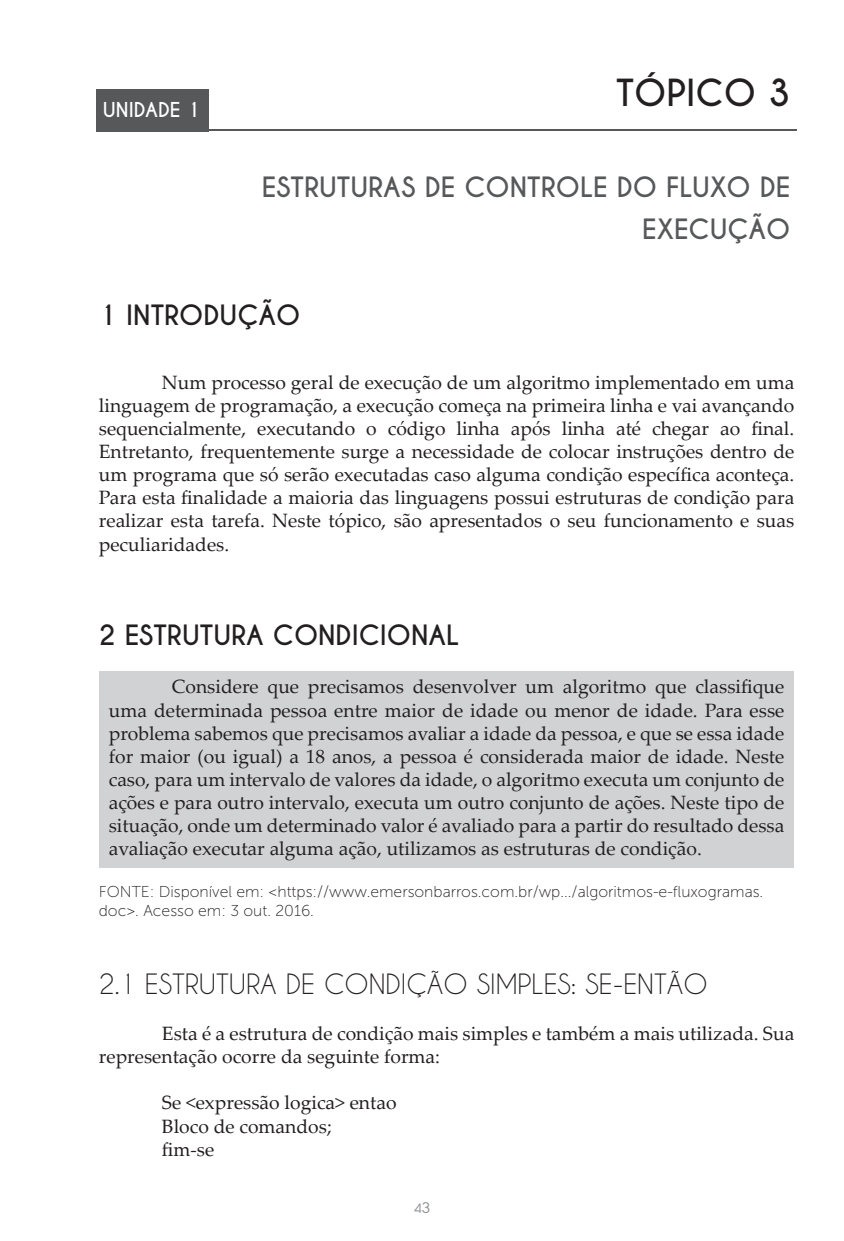
<style>
.page{position:relative;width:844px;height:1241px;background:#fff}
.page>*{position:absolute;margin:0;border:0;box-sizing:border-box;transform-origin:0 0}
.t1{font:700 35px "Caviar Dreams";color:#231f20}
.t2{font:26.25px "Caviar Dreams";color:#231f20}
.t3{font:700 26.25px/42px "Caviar Dreams";color:#57585a;text-align:right}
.t4{font:700 26.25px "Caviar Dreams";color:#231f20}
.t5{font:19.25px/23.1px "Palatino Linotype";color:#231f20;text-align:justify}
.t6{font:700 19.25px "Caviar Dreams";color:#fff}
.t7{font:17.5px "Alcefun Round";color:#939598}
.t8{font:15.75px/18.9px "Museo Sans 100";color:#231f20}
</style>
<div class="page">
<div style="left:96px;top:89px;width:113px;height:42px;background:#57585a"></div>
<hr style="left:178px;top:129px;width:619px;height:2px;background:#57585a">
<div style="left:99px;top:671px;width:694px;height:196px;background:#d1d2d4"></div>
<p class="t6" style="left:103px;top:98px;width:99px">UNIDADE 1</p>
<h1 class="t1" style="left:616px;top:72px;width:176px">TÓPICO 3</h1>
<h2 class="t3" style="left:262px;top:167px;width:530px">ESTRUTURAS DE CONTROLE DO FLUXO DE<br>EXECUÇÃO</h2>
<h2 class="t4" style="left:99px;top:299px;width:203px">1 INTRODUÇÃO</h2>
<p class="t5" style="left:99px;top:370px;width:696px;text-indent:63px">Num processo geral de execução de um algoritmo implementado em uma linguagem de programação, a execução começa na primeira linha e vai avançando sequencialmente, executando o código linha após linha até chegar ao final.<br>Entretanto, frequentemente surge a necessidade de colocar instruções dentro de um programa que só serão executadas caso alguma condição específica aconteça.<br>Para esta finalidade a maioria das linguagens possui estruturas de condição para realizar esta tarefa. Neste tópico, são apresentados o seu funcionamento e suas peculiaridades.</p>
<h2 class="t4" style="left:99px;top:619px;width:362px">2 ESTRUTURA CONDICIONAL</h2>
<p class="t5" style="left:109px;top:674px;width:677px;text-indent:63px">Considere que precisamos desenvolver um algoritmo que classifique uma determinada pessoa entre maior de idade ou menor de idade. Para esse problema sabemos que precisamos avaliar a idade da pessoa, e que se essa idade for maior (ou igual) a 18 anos, a pessoa é considerada maior de idade. Neste caso, para um intervalo de valores da idade, o algoritmo executa um conjunto de ações e para outro intervalo, executa um outro conjunto de ações. Neste tipo de situação, onde um determinado valor é avaliado para a partir do resultado dessa avaliação executar alguma ação, utilizamos as estruturas de condição.</p>
<p class="t8" style="left:99px;top:882px;width:665px">FONTE: Disponível em: &lt;https://www.emersonbarros.com.br/wp.../algoritmos-e-fluxogramas. doc&gt;. Acesso em: 3 out. 2016.</p>
<h2 class="t2" style="left:99px;top:969px;width:610px">2.1 ESTRUTURA DE CONDIÇÃO SIMPLES: SE-ENTÃO</h2>
<p class="t5" style="left:99px;top:1021px;width:696px;text-indent:63px">Esta é a estrutura de condição mais simples e também a mais utilizada. Sua representação ocorre da seguinte forma:</p>
<p class="t5" style="left:162px;top:1090px;width:236px;text-align:left">Se &lt;expressão logica&gt; entao<br>Bloco de comandos;<br>fim-se</p>
<p class="t7" style="left:414px;top:1197px;width:18px">43</p>
</div>
